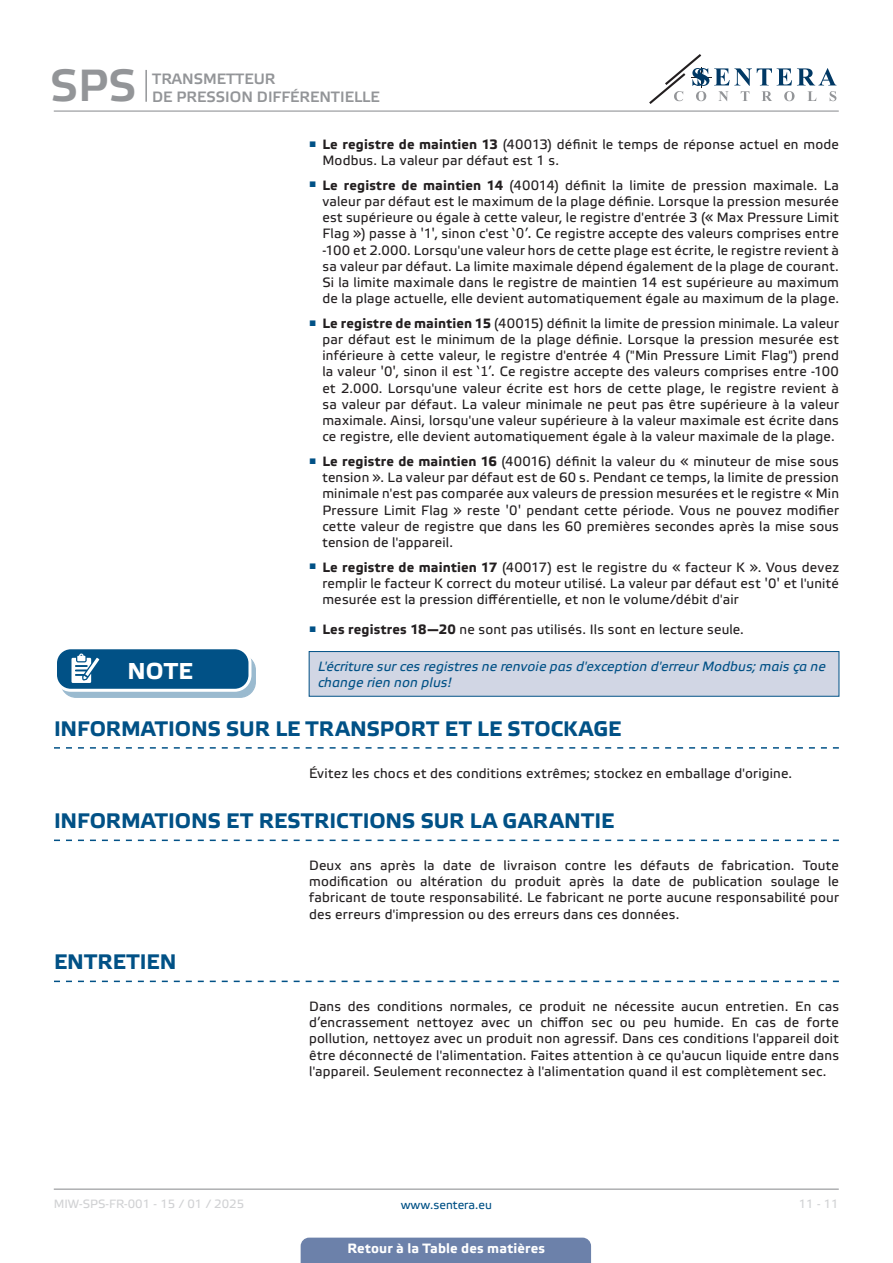
<style>
.page{position:relative;width:893px;height:1263px;background:#fff}
.page>*{position:absolute;margin:0;border:0;box-sizing:border-box;transform-origin:0 0}
.t1{font:45px "Etelka Medium Pro";color:#939598}
.t2{font:700 22.95px "Etelka Text Pro";color:#fff}
.t3{font:700 21px "Etelka Text Pro";letter-spacing:.005em;color:#015186}
.t4{font:15px/18px "Etelka Medium Pro";color:#939598}
.body{font:13.5px/16.2px "Etelka Text Pro";letter-spacing:.015em;color:#231f20;text-align:justify}
.attention{font:italic 13.5px "Etelka Text Pro";letter-spacing:.01em;color:#015186}
.t5{font:700 13.5px "Etelka Text Pro";letter-spacing:.01em;color:#fff}
.t6{font:12px "Etelka Text Pro";color:#d1d2d4}
.t7{font:12px "Etelka Text Pro";color:#015186}
.s1{font-weight:700}
.s2{font-family:"Verdana"}
</style>
<div class="page">
<hr style="left:54px;top:111px;width:785px;height:1px;background:#939598">
<hr style="left:54px;top:1188px;width:785px;height:2px;background:#939598">
<svg style="left:649px;top:54px;width:187px;height:50px"></svg>
<div style="left:301px;top:1237px;width:290px;height:26px;background:#6c81aa"></div>
<hr style="left:145px;top:70px;width:2px;height:32px;background:#939598">
<div style="left:309px;top:651px;width:530px;height:45px;background:#d1d6e4"></div>
<div style="left:309px;top:651px;width:530px;height:46px;border:1px solid #015186"></div>
<div style="left:61px;top:655px;width:194px;height:42px;background:#9abacf;border-radius:15px"></div>
<div style="left:60px;top:654px;width:196px;height:44px;border:1px solid #015186;border-radius:15px"></div>
<div style="left:56px;top:648px;width:194px;height:42px;background:#015186;border-radius:15px"></div>
<div style="left:54px;top:646px;width:197px;height:46px;border:3px solid #fff;border-radius:15px"></div>
<svg style="left:71px;top:653px;width:34px;height:38px"></svg>
<svg style="left:54px;top:747px;width:785px;height:2px"></svg>
<svg style="left:54px;top:839px;width:785px;height:2px"></svg>
<svg style="left:54px;top:980px;width:785px;height:2px"></svg>
<h1 class="t1" style="left:50px;top:61px;width:88px">SPS</h1>
<p class="t4" style="left:152px;top:70px;width:229px">TRANSMETTEUR<br>DE PRESSION DIFFÉRENTIELLE</p>
<p class="body" style="left:322px;top:137px;width:518px;text-indent:-13px"><sup>■</sup> <span class="s1">Le registre de maintien 13</span> (40013) définit le temps de réponse actuel en mode<br>Modbus. La valeur par défaut est 1 s.</p>
<p class="body" style="left:322px;top:178px;width:518px;text-indent:-13px"><sup>■</sup> <span class="s1">Le registre de maintien 14</span> (40014) définit la limite de pression maximale. La valeur par défaut est le maximum de la plage définie. Lorsque la pression mesurée est supérieure ou égale à cette valeur, le registre d'entrée 3 (« Max Pressure Limit Flag ») passe à <span class="s2">'</span>1<span class="s2">'</span>, sinon c'est <span class="s2">‘0’.</span> Ce registre accepte des valeurs comprises entre -100 et 2.000. Lorsqu'une valeur hors de cette plage est écrite, le registre revient à sa valeur par défaut. La limite maximale dépend également de la plage de courant.<br>Si la limite maximale dans le registre de maintien 14 est supérieure au maximum de la plage actuelle, elle devient automatiquement égale au maximum de la plage.</p>
<p class="body" style="left:322px;top:316px;width:518px;text-indent:-13px"><sup>■</sup> <span class="s1">Le registre de maintien 15</span> (40015) définit la limite de pression minimale. La valeur par défaut est le minimum de la plage définie. Lorsque la pression mesurée est inférieure à cette valeur, le registre d'entrée 4 ("Min Pressure Limit Flag") prend la valeur <span class="s2">'</span>0<span class="s2">'</span>, sinon il est <span class="s2">‘1’.</span> Ce registre accepte des valeurs comprises entre -100 et 2.000. Lorsqu'une valeur écrite est hors de cette plage, le registre revient à sa valeur par défaut. La valeur minimale ne peut pas être supérieure à la valeur maximale. Ainsi, lorsqu'une valeur supérieure à la valeur maximale est écrite dans ce registre, elle devient automatiquement égale à la valeur maximale de la plage.</p>
<p class="body" style="left:322px;top:454px;width:518px;text-indent:-13px"><sup>■</sup> <span class="s1">Le registre de maintien 16</span> (40016) définit la valeur du « minuteur de mise sous tension ». La valeur par défaut est de 60 s. Pendant ce temps, la limite de pression minimale n'est pas comparée aux valeurs de pression mesurées et le registre « Min Pressure Limit Flag » reste <span class="s2">'</span>0<span class="s2">'</span> pendant cette période. Vous ne pouvez modifier cette valeur de registre que dans les 60 premières secondes après la mise sous tension de l'appareil.</p>
<p class="body" style="left:322px;top:560px;width:518px;text-indent:-13px"><sup>■</sup> <span class="s1">Le registre de maintien 17</span> (40017) est le registre du « facteur K ». Vous devez remplir le facteur K correct du moteur utilisé. La valeur par défaut est <span class="s2">'</span>0<span class="s2">'</span> et l'unité mesurée est la pression différentielle, et non le volume/débit d'air</p>
<p class="body" style="left:309px;top:622px;width:436px"><sup>■</sup> <span class="s1">Les registres 18—20</span> ne sont pas utilisés. Ils sont en lecture seule.</p>
<p class="attention" style="left:318px;top:659px;width:509px">L'écriture sur ces registres ne renvoie pas d'exception d'erreur Modbus; mais ça ne</p>
<p class="t2" style="left:128px;top:658px;width:67px">NOTE</p>
<p class="attention" style="left:318px;top:675px;width:135px">change rien non plus!</p>
<p class="t3" style="left:54px;top:717px;width:569px">INFORMATIONS SUR LE TRANSPORT ET LE STOCKAGE</p>
<p class="body" style="left:309px;top:766px;width:484px">Évitez les chocs et des conditions extrêmes; stockez en emballage d'origine.</p>
<p class="t3" style="left:54px;top:809px;width:562px">INFORMATIONS ET RESTRICTIONS SUR LA GARANTIE</p>
<p class="body" style="left:309px;top:858px;width:531px">Deux ans après la date de livraison contre les défauts de fabrication. Toute modification ou altération du produit après la date de publication soulage le fabricant de toute responsabilité. Le fabricant ne porte aucune responsabilité pour des erreurs d'impression ou des erreurs dans ces données.</p>
<p class="t3" style="left:54px;top:950px;width:124px">ENTRETIEN</p>
<p class="body" style="left:309px;top:999px;width:531px">Dans des conditions normales, ce produit ne nécessite aucun entretien. En cas d’encrassement nettoyez avec un chiffon sec ou peu humide. En cas de forte pollution, nettoyez avec un produit non agressif. Dans ces conditions l'appareil doit être déconnecté de l'alimentation. Faites attention à ce qu'aucun liquide entre dans l'appareil. Seulement reconnectez à l'alimentation quand il est complètement sec.</p>
<p class="t6" style="left:54px;top:1197px;width:192px">MIW-SPS-FR-001 - 15 / 01 / 2025</p>
<p class="t7" style="left:401px;top:1198px;width:93px">www.sentera.eu</p>
<p class="t6" style="left:799px;top:1197px;width:42px">11 - 11</p>
<p class="t5" style="left:347px;top:1240px;width:199px">Retour à la Table des matières</p>
</div>
